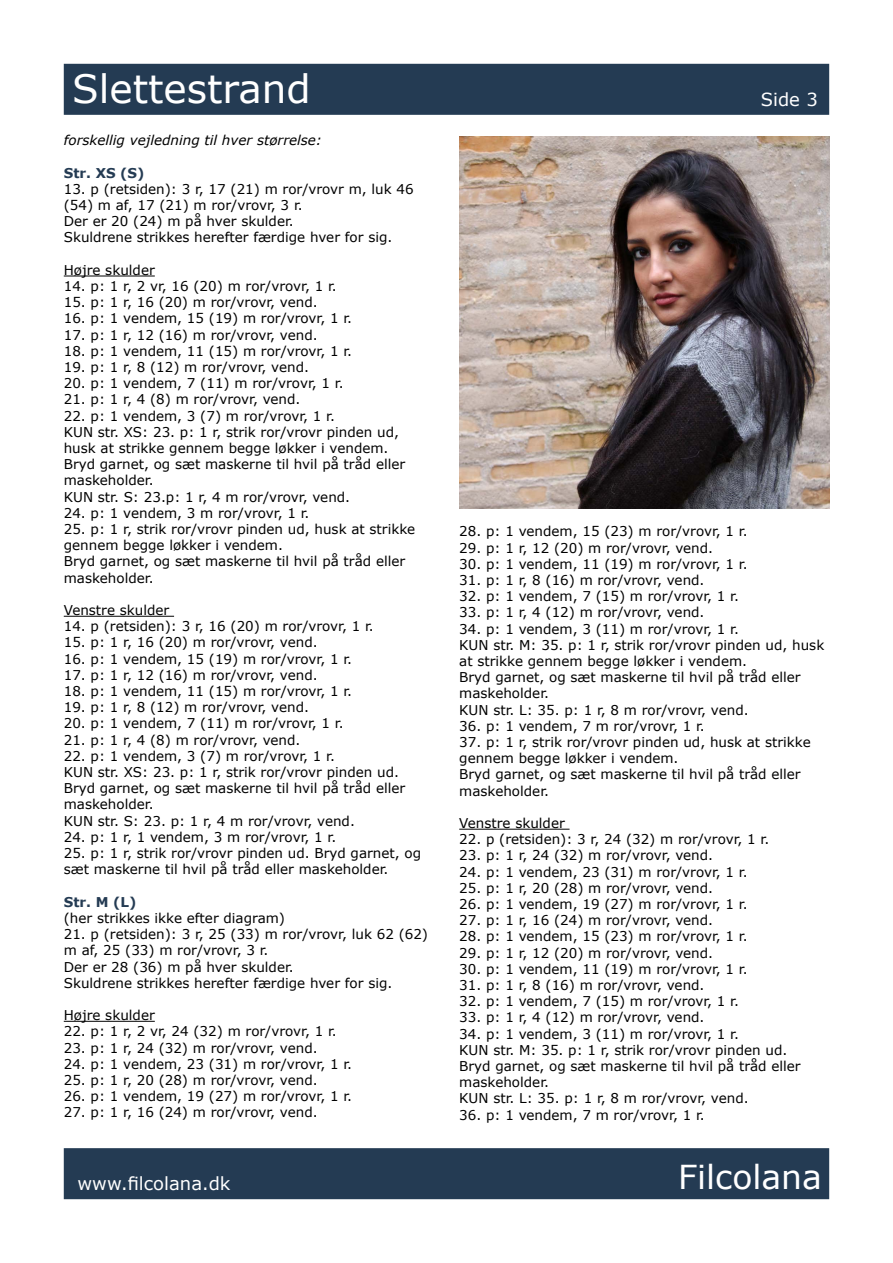
<style>
.page{position:relative;width:893px;height:1263px;background:#fff}
.page>*{position:absolute;margin:0;border:0;box-sizing:border-box;transform-origin:0 0}
.t1{font:39px "Verdana";color:#fff}
.t2{font:33px "Verdana";color:#fff}
.t3{font:18px "Verdana";color:#fff}
.t4{font:13.5px/16.2px "Verdana";color:#000}
.t5{font:italic 13.5px "Verdana";color:#000}
.t6{font:700 13.5px "Verdana";color:#243b53}
</style>
<div class="page">
<div style="left:64px;top:64px;width:765px;height:51px;background:#243b53;border:2px solid #243c54"></div>
<div style="left:64px;top:1148px;width:765px;height:51px;background:#243b53;border:2px solid #243c54"></div>
<hr style="left:64px;top:276px;width:91px;height:1px;background:#000">
<hr style="left:64px;top:616px;width:110px;height:1px;background:#000">
<hr style="left:64px;top:1021px;width:91px;height:1px;background:#000">
<hr style="left:459px;top:829px;width:111px;height:1px;background:#000">
<img style="left:459px;top:136px;width:370px;height:373px">
<h1 class="t1" style="left:72px;top:62px;width:240px">Slettestrand</h1>
<p class="t5" style="left:64px;top:131px;width:260px">forskellig vejledning til hver størrelse:</p>
<p class="t6" style="left:64px;top:163px;width:82px">Str. XS (S)</p>
<p class="t4" style="left:64px;top:181px;width:351px">13. p (retsiden): 3 r, 17 (21) m ror/vrovr m, luk 46 (54) m af, 17 (21) m ror/vrovr, 3 r.<br>Der er 20 (24) m på hver skulder.<br>Skuldrene strikkes herefter færdige hver for sig.</p>
<p class="t4" style="left:64px;top:262px;width:93px">Højre skulder</p>
<p class="t4" style="left:64px;top:278px;width:275px">14. p: 1 r, 2 vr, 16 (20) m ror/vrovr, 1 r.</p>
<p class="t4" style="left:64px;top:294px;width:255px">15. p: 1 r, 16 (20) m ror/vrovr, vend.</p>
<p class="t4" style="left:64px;top:310px;width:290px">16. p: 1 vendem, 15 (19) m ror/vrovr, 1 r.</p>
<p class="t4" style="left:64px;top:326px;width:255px">17. p: 1 r, 12 (16) m ror/vrovr, vend.</p>
<p class="t4" style="left:64px;top:343px;width:290px">18. p: 1 vendem, 11 (15) m ror/vrovr, 1 r.</p>
<p class="t4" style="left:64px;top:359px;width:247px">19. p: 1 r, 8 (12) m ror/vrovr, vend.</p>
<p class="t4" style="left:64px;top:375px;width:281px">20. p: 1 vendem, 7 (11) m ror/vrovr, 1 r.</p>
<p class="t4" style="left:64px;top:391px;width:238px">21. p: 1 r, 4 (8) m ror/vrovr, vend.</p>
<p class="t4" style="left:64px;top:407px;width:343px">22. p: 1 vendem, 3 (7) m ror/vrovr, 1 r.<br>KUN str. XS: 23. p: 1 r, strik ror/vrovr pinden ud, husk at strikke gennem begge løkker i vendem.<br>Bryd garnet, og sæt maskerne til hvil på tråd eller maskeholder.<br>KUN str. S: 23.p: 1 r, 4 m ror/vrovr, vend.</p>
<p class="t4" style="left:64px;top:505px;width:247px">24. p: 1 vendem, 3 m ror/vrovr, 1 r.</p>
<p class="t4" style="left:64px;top:521px;width:353px">25. p: 1 r, strik ror/vrovr pinden ud, husk at strikke gennem begge løkker i vendem.<br>Bryd garnet, og sæt maskerne til hvil på tråd eller maskeholder.</p>
<p class="t4" style="left:64px;top:602px;width:107px">Venstre skulder</p>
<p class="t4" style="left:64px;top:618px;width:312px">14. p (retsiden): 3 r, 16 (20) m ror/vrovr, 1 r.</p>
<p class="t4" style="left:64px;top:634px;width:255px">15. p: 1 r, 16 (20) m ror/vrovr, vend.</p>
<p class="t4" style="left:64px;top:650px;width:290px">16. p: 1 vendem, 15 (19) m ror/vrovr, 1 r.</p>
<p class="t4" style="left:64px;top:667px;width:255px">17. p: 1 r, 12 (16) m ror/vrovr, vend.</p>
<p class="t4" style="left:64px;top:683px;width:290px">18. p: 1 vendem, 11 (15) m ror/vrovr, 1 r.</p>
<p class="t4" style="left:64px;top:699px;width:247px">19. p: 1 r, 8 (12) m ror/vrovr, vend.</p>
<p class="t4" style="left:64px;top:715px;width:281px">20. p: 1 vendem, 7 (11) m ror/vrovr, 1 r.</p>
<p class="t4" style="left:64px;top:731px;width:238px">21. p: 1 r, 4 (8) m ror/vrovr, vend.</p>
<p class="t4" style="left:64px;top:748px;width:343px">22. p: 1 vendem, 3 (7) m ror/vrovr, 1 r.<br>KUN str. XS: 23. p: 1 r, strik ror/vrovr pinden ud.<br>Bryd garnet, og sæt maskerne til hvil på tråd eller maskeholder.<br>KUN str. S: 23. p: 1 r, 4 m ror/vrovr, vend.</p>
<p class="t4" style="left:64px;top:829px;width:274px">24. p: 1 r, 1 vendem, 3 m ror/vrovr, 1 r.</p>
<p class="t4" style="left:64px;top:845px;width:359px">25. p: 1 r, strik ror/vrovr pinden ud. Bryd garnet, og sæt maskerne til hvil på tråd eller maskeholder.</p>
<p class="t6" style="left:64px;top:892px;width:74px">Str. M (L)</p>
<p class="t4" style="left:64px;top:910px;width:223px">(her strikkes ikke efter diagram)</p>
<p class="t4" style="left:64px;top:926px;width:366px">21. p (retsiden): 3 r, 25 (33) m ror/vrovr, luk 62 (62) m af, 25 (33) m ror/vrovr, 3 r.<br>Der er 28 (36) m på hver skulder.<br>Skuldrene strikkes herefter færdige hver for sig.</p>
<p class="t4" style="left:64px;top:1007px;width:93px">Højre skulder</p>
<p class="t4" style="left:64px;top:1023px;width:275px">22. p: 1 r, 2 vr, 24 (32) m ror/vrovr, 1 r.</p>
<p class="t4" style="left:64px;top:1039px;width:255px">23. p: 1 r, 24 (32) m ror/vrovr, vend.</p>
<p class="t4" style="left:64px;top:1055px;width:290px">24. p: 1 vendem, 23 (31) m ror/vrovr, 1 r.</p>
<p class="t4" style="left:64px;top:1072px;width:255px">25. p: 1 r, 20 (28) m ror/vrovr, vend.</p>
<p class="t4" style="left:64px;top:1088px;width:290px">26. p: 1 vendem, 19 (27) m ror/vrovr, 1 r.</p>
<p class="t4" style="left:64px;top:1104px;width:255px">27. p: 1 r, 16 (24) m ror/vrovr, vend.</p>
<h3 class="t3" style="left:761px;top:87px;width:58px">Side 3</h3>
<p class="t4" style="left:459px;top:523px;width:290px">28. p: 1 vendem, 15 (23) m ror/vrovr, 1 r.</p>
<p class="t4" style="left:459px;top:539px;width:255px">29. p: 1 r, 12 (20) m ror/vrovr, vend.</p>
<p class="t4" style="left:459px;top:556px;width:290px">30. p: 1 vendem, 11 (19) m ror/vrovr, 1 r.</p>
<p class="t4" style="left:459px;top:572px;width:247px">31. p: 1 r, 8 (16) m ror/vrovr, vend.</p>
<p class="t4" style="left:459px;top:588px;width:281px">32. p: 1 vendem, 7 (15) m ror/vrovr, 1 r.</p>
<p class="t4" style="left:459px;top:604px;width:247px">33. p: 1 r, 4 (12) m ror/vrovr, vend.</p>
<p class="t4" style="left:459px;top:620px;width:367px">34. p: 1 vendem, 3 (11) m ror/vrovr, 1 r.<br>KUN str. M: 35. p: 1 r, strik ror/vrovr pinden ud, husk at strikke gennem begge løkker i vendem.<br>Bryd garnet, og sæt maskerne til hvil på tråd eller maskeholder.<br>KUN str. L: 35. p: 1 r, 8 m ror/vrovr, vend.</p>
<p class="t4" style="left:459px;top:718px;width:247px">36. p: 1 vendem, 7 m ror/vrovr, 1 r.</p>
<p class="t4" style="left:459px;top:734px;width:353px">37. p: 1 r, strik ror/vrovr pinden ud, husk at strikke gennem begge løkker i vendem.<br>Bryd garnet, og sæt maskerne til hvil på tråd eller maskeholder.</p>
<p class="t4" style="left:459px;top:815px;width:107px">Venstre skulder</p>
<p class="t4" style="left:459px;top:831px;width:312px">22. p (retsiden): 3 r, 24 (32) m ror/vrovr, 1 r.</p>
<p class="t4" style="left:459px;top:847px;width:255px">23. p: 1 r, 24 (32) m ror/vrovr, vend.</p>
<p class="t4" style="left:459px;top:863px;width:290px">24. p: 1 vendem, 23 (31) m ror/vrovr, 1 r.</p>
<p class="t4" style="left:459px;top:880px;width:255px">25. p: 1 r, 20 (28) m ror/vrovr, vend.</p>
<p class="t4" style="left:459px;top:896px;width:290px">26. p: 1 vendem, 19 (27) m ror/vrovr, 1 r.</p>
<p class="t4" style="left:459px;top:912px;width:255px">27. p: 1 r, 16 (24) m ror/vrovr, vend.</p>
<p class="t4" style="left:459px;top:928px;width:290px">28. p: 1 vendem, 15 (23) m ror/vrovr, 1 r.</p>
<p class="t4" style="left:459px;top:944px;width:255px">29. p: 1 r, 12 (20) m ror/vrovr, vend.</p>
<p class="t4" style="left:459px;top:961px;width:290px">30. p: 1 vendem, 11 (19) m ror/vrovr, 1 r.</p>
<p class="t4" style="left:459px;top:977px;width:247px">31. p: 1 r, 8 (16) m ror/vrovr, vend.</p>
<p class="t4" style="left:459px;top:993px;width:281px">32. p: 1 vendem, 7 (15) m ror/vrovr, 1 r.</p>
<p class="t4" style="left:459px;top:1009px;width:247px">33. p: 1 r, 4 (12) m ror/vrovr, vend.</p>
<p class="t4" style="left:459px;top:1025px;width:343px">34. p: 1 vendem, 3 (11) m ror/vrovr, 1 r.<br>KUN str. M: 35. p: 1 r, strik ror/vrovr pinden ud.<br>Bryd garnet, og sæt maskerne til hvil på tråd eller maskeholder.<br>KUN str. L: 35. p: 1 r, 8 m ror/vrovr, vend.</p>
<p class="t4" style="left:459px;top:1106px;width:247px">36. p: 1 vendem, 7 m ror/vrovr, 1 r.</p>
<h3 class="t3" style="left:78px;top:1171px;width:154px">www.filcolana.dk</h3>
<h2 class="t2" style="left:678px;top:1155px;width:145px">Filcolana</h2>
</div>
